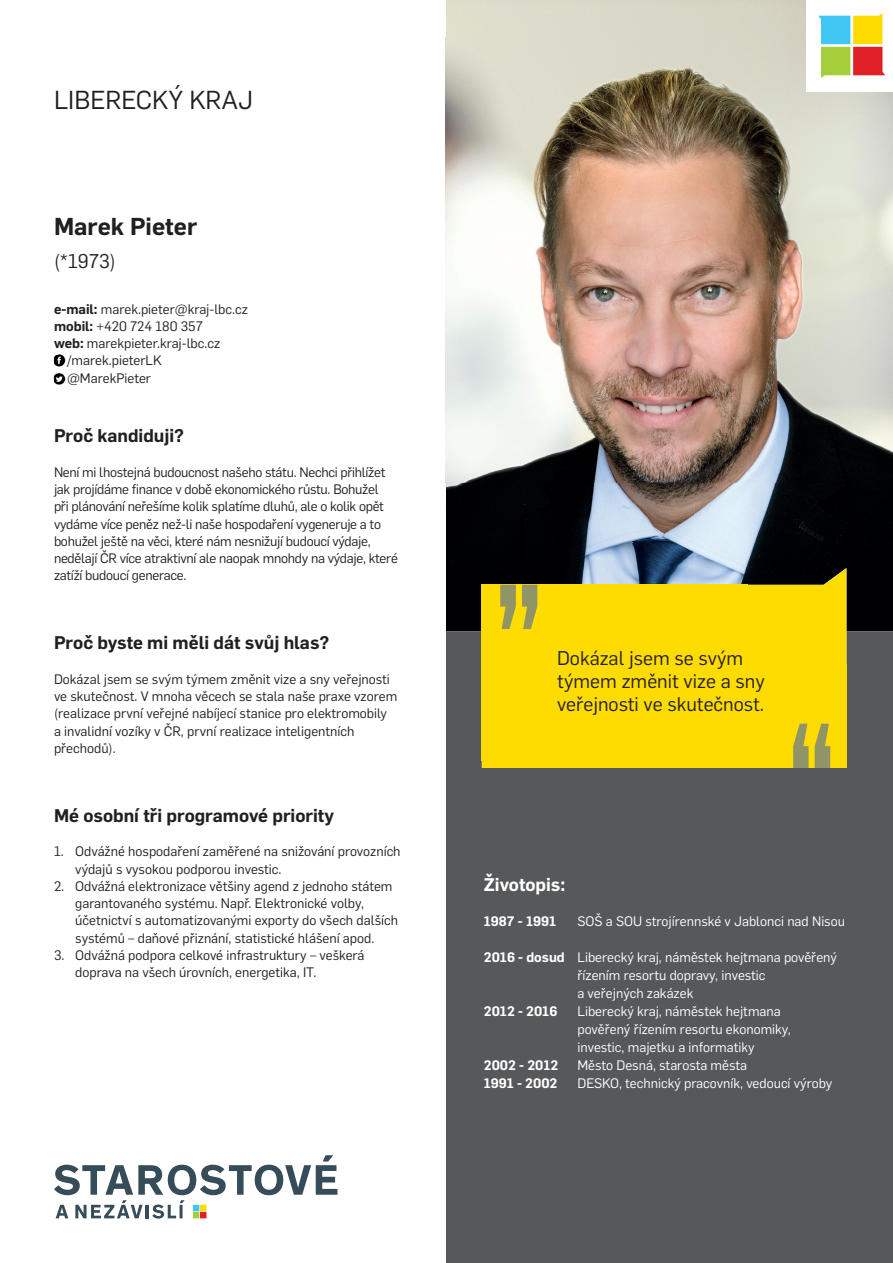
<style>
.page{position:relative;width:893px;height:1263px;background:#fff}
.page>*{position:absolute;margin:0;border:0;box-sizing:border-box;transform-origin:0 0}
.t1{font:25.5px "Flama";color:#231f20}
.t2{font:600 24px "Flama";color:#231f20}
.t3{font:19.5px/23.2px "Flama";color:#231f20}
.t4{font:600 18px "Flama";color:#231f20}
.t5{font:600 18px "Flama";color:#fff}
.t6{font:13.5px/17.2px "Flama";color:#231f20}
.t7{font:13.5px/17.2px "Flama";letter-spacing:-.02em;color:#231f20}
.t8{font:13.5px/18px "Flama";color:#fff}
.t9{font:600 13.5px "Flama";color:#fff}
.s1{font-weight:600}
</style>
<div class="page">
<img style="left:446px;top:37px;width:447px;height:594px">
<div style="left:446px;top:631px;width:447px;height:632px;background:#57585a"></div>
<div style="left:806px;top:0;width:87px;height:91px;background:#fff"></div>
<svg style="left:818px;top:13px;width:67px;height:65px"></svg>
<div style="left:482px;top:585px;width:266px;height:176px;background:#ffdc01"></div>
<div style="left:482px;top:665px;width:364px;height:103px;background:#ffdc01"></div>
<svg style="left:54px;top:1155px;width:283px;height:64px"></svg>
<svg style="left:522px;top:585px;width:15px;height:44px"></svg>
<svg style="left:500px;top:585px;width:16px;height:44px"></svg>
<svg style="left:665px;top:568px;width:181px;height:200px"></svg>
<svg style="left:53px;top:354px;width:12px;height:12px"></svg>
<svg style="left:53px;top:373px;width:12px;height:11px"></svg>
<h1 class="t1" style="left:54px;top:83px;width:201px">LIBERECKÝ KRAJ</h1>
<h2 class="t2" style="left:54px;top:210px;width:145px">Marek Pieter</h2>
<h3 class="t3" style="left:54px;top:248px;width:63px">(*1973)</h3>
<p class="t6" style="left:54px;top:299px;width:195px"><span class="s1">e-mail:</span> marek.pieter@kraj-lbc.cz</p>
<p class="t6" style="left:54px;top:317px;width:150px"><span class="s1">mobil:</span> +420 724 180 357</p>
<p class="t6" style="left:54px;top:334px;width:168px"><span class="s1">web:</span> marekpieter.kraj-lbc.cz</p>
<p class="t6" style="left:67px;top:351px;width:96px">/marek.pieterLK</p>
<p class="t6" style="left:67px;top:368px;width:86px">@MarekPieter</p>
<h3 class="t4" style="left:54px;top:423px;width:132px">Proč kandiduji?</h3>
<p class="t7" style="left:54px;top:463px;width:345px">Není mi lhostejná budoucnost našeho státu. Nechci přihlížet jak projídáme finance v době ekonomického růstu. Bohužel<br>při plánování neřešíme kolik splatíme dluhů, ale o kolik opět vydáme více peněz než-li naše hospodaření vygeneruje a to bohužel ještě na věci, které nám nesnižují budoucí výdaje, nedělají ČR více atraktivní ale naopak mnohdy na výdaje, které zatíží budoucí generace.</p>
<h3 class="t4" style="left:54px;top:630px;width:277px">Proč byste mi měli dát svůj hlas?</h3>
<p class="t6" style="left:54px;top:670px;width:345px">Dokázal jsem se svým týmem změnit vize a sny veřejnosti ve skutečnost. V mnoha věcech se stala naše praxe vzorem (realizace první veřejné nabíjecí stanice pro elektromobily a invalidní vozíky v ČR, první realizace inteligentních přechodů).</p>
<h3 class="t4" style="left:54px;top:802px;width:282px">Mé osobní tři programové priority</h3>
<p class="t6" style="left:75px;top:842px;width:327px;text-indent:-21px">1. Odvážné hospodaření zaměřené na snižování provozních výdajů s vysokou podporou investic.</p>
<p class="t6" style="left:75px;top:877px;width:324px;text-indent:-21px">2. Odvážná elektronizace většiny agend z jednoho státem garantovaného systému. Např. Elektronické volby, účetnictví s automatizovanými exporty do všech dalších systémů – daňové přiznání, statistické hlášení apod.</p>
<p class="t6" style="left:75px;top:946px;width:291px;text-indent:-21px">3. Odvážná podpora celkové infrastruktury – veškerá doprava na všech úrovních, energetika, IT.</p>
<h3 class="t3" style="left:557px;top:645px;width:209px">Dokázal jsem se svým týmem změnit vize a sny veřejnosti ve skutečnost.</h3>
<h3 class="t5" style="left:484px;top:871px;width:83px">Životopis:</h3>
<p class="t9" style="left:484px;top:912px;width:74px">1987 - 1991</p>
<p class="t8" style="left:577px;top:912px;width:269px">SOŠ a SOU strojírennské v Jablonci nad Nisou</p>
<p class="t8" style="left:577px;top:947px;width:261px;text-indent:-94px"><span class="s1">2016 - dosud</span> Liberecký kraj, náměstek hejtmana pověřený řízením resortu dopravy, investic<br>a veřejných zakázek</p>
<p class="t9" style="left:484px;top:1002px;width:75px">2012 - 2016</p>
<p class="t8" style="left:577px;top:1001px;width:215px">Liberecký kraj, náměstek hejtmana pověřený řízením resortu ekonomiky, investic, majetku a informatiky</p>
<p class="t9" style="left:484px;top:1056px;width:76px">2002 - 2012</p>
<p class="t8" style="left:577px;top:1055px;width:171px">Město Desná, starosta města</p>
<p class="t9" style="left:484px;top:1074px;width:75px">1991 - 2002</p>
<p class="t8" style="left:577px;top:1073px;width:257px">DESKO, technický pracovník, vedoucí výroby</p>
</div>
